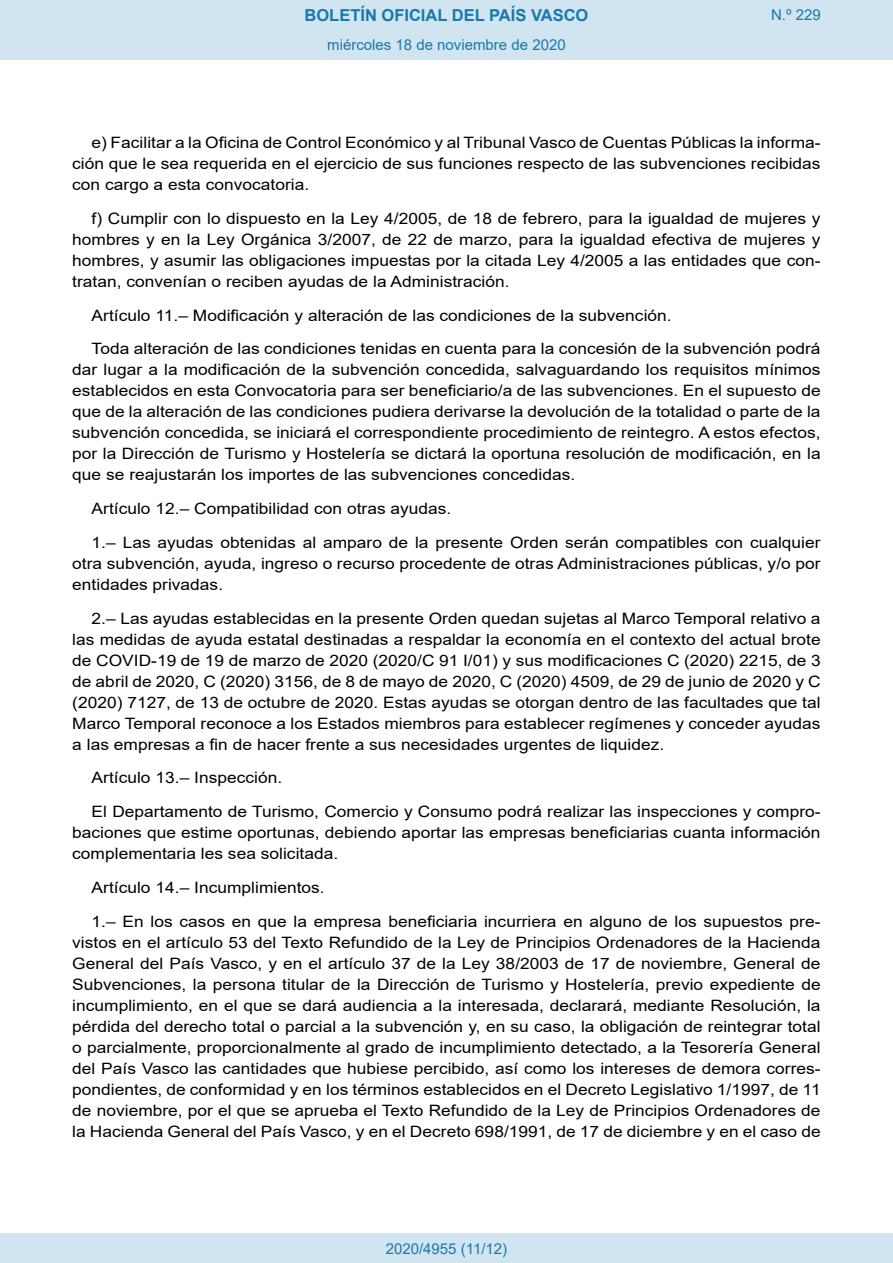
<style>
.page{position:relative;width:893px;height:1263px;background:#fff}
.page>*{position:absolute;margin:0;border:0;box-sizing:border-box;transform-origin:0 0}
.t1{font:700 16.5px "Arial";color:#1879ad}
.BOPVDetalle{font:15.6px/21px "Arial";color:#000;text-align:justify;scale:1.11 1}
.Paginacion_Centro{font:15px "Arial";color:#1879ad}
</style>
<div class="page">
<div style="left:0;top:0;width:893px;height:60px;background:#d0e5f0"></div>
<div style="left:0;top:1233px;width:893px;height:30px;background:#d0e5f0"></div>
<p class="t1" style="left:305px;top:3px;width:285px">BOLETÍN OFICIAL DEL PAÍS VASCO</p>
<p class="Paginacion_Centro" style="left:327px;top:35px;width:240px">miércoles 18 de noviembre de 2020</p>
<p class="Paginacion_Centro" style="left:771px;top:5px;width:51px">N.º 229</p>
<p class="BOPVDetalle" style="left:72px;top:132px;width:676px;text-indent:19px">e) Facilitar a la Oficina de Control Económico y al Tribunal Vasco de Cuentas Públicas la informa&shy;ción que le sea requerida en el ejercicio de sus funciones respecto de las subvenciones recibidas con cargo a esta convocatoria.</p>
<p class="BOPVDetalle" style="left:72px;top:208px;width:676px;text-indent:19px">f) Cumplir con lo dispuesto en la Ley 4/2005, de 18 de febrero, para la igualdad de mujeres y hombres y en la Ley Orgánica 3/2007, de 22 de marzo, para la igualdad efectiva de mujeres y hombres, y asumir las obligaciones impuestas por la citada Ley 4/2005 a las entidades que con&shy;tratan, convenían o reciben ayudas de la Administración.</p>
<p class="BOPVDetalle" style="left:92px;top:305px;width:524px">Artículo 11.– Modificación y alteración de las condiciones de la subvención.</p>
<p class="BOPVDetalle" style="left:72px;top:338px;width:676px;text-indent:19px">Toda alteración de las condiciones tenidas en cuenta para la concesión de la subvención podrá dar lugar a la modificación de la subvención concedida, salvaguardando los requisitos mínimos establecidos en esta Convocatoria para ser beneficiario/a de las subvenciones. En el supuesto de que de la alteración de las condiciones pudiera derivarse la devolución de la totalidad o parte de la subvención concedida, se iniciará el correspondiente procedimiento de reintegro. A estos efectos, por la Dirección de Turismo y Hostelería se dictará la oportuna resolución de modificación, en la que se reajustarán los importes de las subvenciones concedidas.</p>
<p class="BOPVDetalle" style="left:92px;top:498px;width:326px">Artículo 12.– Compatibilidad con otras ayudas.</p>
<p class="BOPVDetalle" style="left:72px;top:532px;width:676px;text-indent:19px">1.– Las ayudas obtenidas al amparo de la presente Orden serán compatibles con cualquier otra subvención, ayuda, ingreso o recurso procedente de otras Administraciones públicas, y/o por entidades privadas.</p>
<p class="BOPVDetalle" style="left:72px;top:608px;width:676px;text-indent:19px">2.– Las ayudas establecidas en la presente Orden quedan sujetas al Marco Temporal relativo a las medidas de ayuda estatal destinadas a respaldar la economía en el contexto del actual brote de COVID-19 de 19 de marzo de 2020 (2020/C 91 I/01) y sus modificaciones C (2020) 2215, de 3 de abril de 2020, C (2020) 3156, de 8 de mayo de 2020, C (2020) 4509, de 29 de junio de 2020 y C (2020) 7127, de 13 de octubre de 2020. Estas ayudas se otorgan dentro de las facultades que tal Marco Temporal reconoce a los Estados miembros para establecer regímenes y conceder ayudas a las empresas a fin de hacer frente a sus necesidades urgentes de liquidez.</p>
<p class="BOPVDetalle" style="left:92px;top:767px;width:173px">Artículo 13.– Inspección.</p>
<p class="BOPVDetalle" style="left:72px;top:801px;width:676px;text-indent:19px">El Departamento de Turismo, Comercio y Consumo podrá realizar las inspecciones y compro&shy;baciones que estime oportunas, debiendo aportar las empresas beneficiarias cuanta información complementaria les sea solicitada.</p>
<p class="BOPVDetalle" style="left:92px;top:877px;width:211px">Artículo 14.– Incumplimientos.</p>
<p class="BOPVDetalle" style="left:72px;top:911px;width:676px;text-indent:19px">1.– En los casos en que la empresa beneficiaria incurriera en alguno de los supuestos pre&shy;vistos en el artículo 53 del Texto Refundido de la Ley de Principios Ordenadores de la Hacienda General del País Vasco, y en el artículo 37 de la Ley 38/2003 de 17 de noviembre, General de Subvenciones, la persona titular de la Dirección de Turismo y Hostelería, previo expediente de incumplimiento, en el que se dará audiencia a la interesada, declarará, mediante Resolución, la pérdida del derecho total o parcial a la subvención y, en su caso, la obligación de reintegrar total o parcialmente, proporcionalmente al grado de incumplimiento detectado, a la Tesorería General del País Vasco las cantidades que hubiese percibido, así como los intereses de demora corres&shy;pondientes, de conformidad y en los términos establecidos en el Decreto Legislativo 1/1997, de 11 de noviembre, por el que se aprueba el Texto Refundido de la Ley de Principios Ordenadores de la Hacienda General del País Vasco, y en el Decreto 698/1991, de 17 de diciembre y en el caso de</p>
<p class="Paginacion_Centro" style="left:386px;top:1238px;width:123px">2020/4955 (11/12)</p>
</div>
